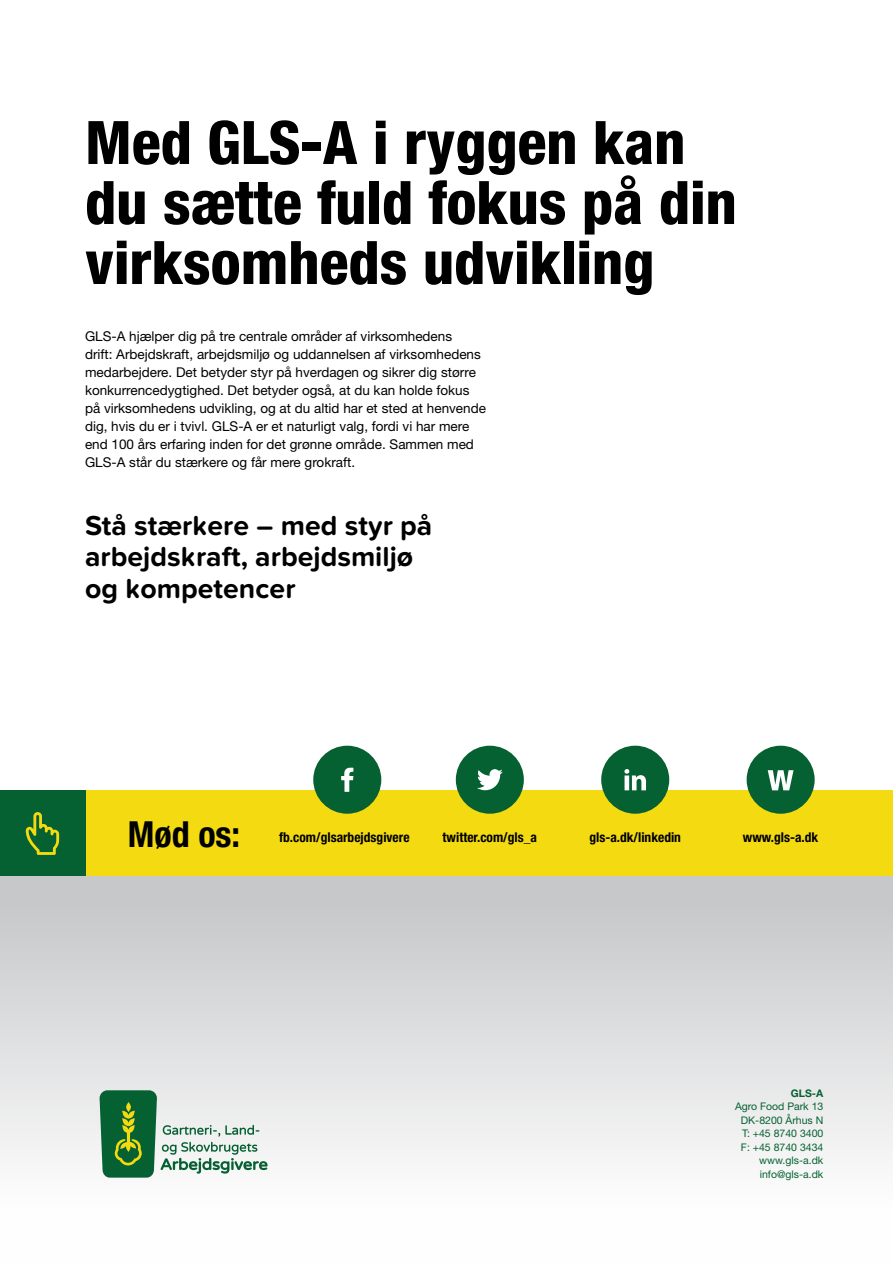
<style>
.page{position:relative;width:893px;height:1263px;background:#fff}
.page>*{position:absolute;margin:0;border:0;box-sizing:border-box;transform-origin:0 0}
.t1{font:800 condensed 60px/60px "Helvetica Neue LT Pro";color:#000}
.t2{font:700 condensed 36px "Helvetica Neue LT Pro";color:#000}
.t3{font:700 28.5px/31.5px "Proxima Nova Soft";color:#000}
.t4{font:13.5px/18px "Helvetica Neue LT Pro";color:#000}
.t5{font:700 condensed 13.5px "Helvetica Neue LT Pro";color:#000}
.t6{font:10.5px/13.5px "Helvetica Neue LT Pro";color:#066132;text-align:right}
.t7{font:700 10.5px "Helvetica Neue LT Pro";color:#066132}
</style>
<div class="page">
<div style="left:0;top:876px;width:893px;height:387px;background:linear-gradient(to bottom,#c4c5c7,#fff)"></div>
<div style="left:0;top:791px;width:893px;height:85px;background:#f4da11"></div>
<div style="left:0;top:791px;width:85px;height:85px;background:#066132"></div>
<svg style="left:26px;top:812px;width:33px;height:43px"></svg>
<div style="left:747px;top:746px;width:68px;height:68px;background:#066132;border-radius:50%"></div>
<svg style="left:768px;top:770px;width:25px;height:20px"></svg>
<div style="left:313px;top:746px;width:68px;height:68px;background:#066132;border-radius:50%"></div>
<svg style="left:341px;top:767px;width:12px;height:25px"></svg>
<div style="left:601px;top:746px;width:68px;height:68px;background:#066132;border-radius:50%"></div>
<svg style="left:624px;top:769px;width:22px;height:21px"></svg>
<div style="left:456px;top:746px;width:68px;height:68px;background:#066132;border-radius:50%"></div>
<svg style="left:477px;top:769px;width:26px;height:21px"></svg>
<svg style="left:100px;top:1090px;width:168px;height:87px"></svg>
<h1 class="t1" style="left:85px;top:112px;width:653px">Med GLS-A i ryggen kan du sætte fuld fokus på din virksomheds udvikling</h1>
<p class="t4" style="left:85px;top:327px;width:402px">GLS-A hjælper dig på tre centrale områder af virksomhedens<br>drift: Arbejdskraft, arbejdsmiljø og uddannelsen af virksomhedens medarbejdere. Det betyder styr på hverdagen og sikrer dig større konkurrencedygtighed. Det betyder også, at du kan holde fokus på virksomhedens udvikling, og at du altid har et sted at henvende dig, hvis du er i tvivl. GLS-A er et naturligt valg, fordi vi har mere end 100 års erfaring inden for det grønne område. Sammen med GLS-A står du stærkere og får mere grokraft.</p>
<h3 class="t3" style="left:85px;top:510px;width:349px">Stå stærkere – med styr på arbejdskraft, arbejdsmiljø og kompetencer</h3>
<h2 class="t2" style="left:128px;top:812px;width:114px">Mød os:</h2>
<p class="t5" style="left:279px;top:829px;width:132px">fb.com/glsarbejdsgivere</p>
<p class="t5" style="left:443px;top:829px;width:96px">twitter.com/gls_a</p>
<p class="t5" style="left:589px;top:829px;width:93px">gls-a.dk/linkedin</p>
<p class="t5" style="left:743px;top:829px;width:77px">www.gls-a.dk</p>
<p class="t7" style="left:791px;top:1086px;width:34px">GLS-A</p>
<p class="t6" style="left:735px;top:1100px;width:90px">Agro Food Park 13<br>DK-8200 Århus N<br>T: +45 8740 3400<br>F: +45 8740 3434 www.gls-a.dk info@gls-a.dk</p>
</div>
